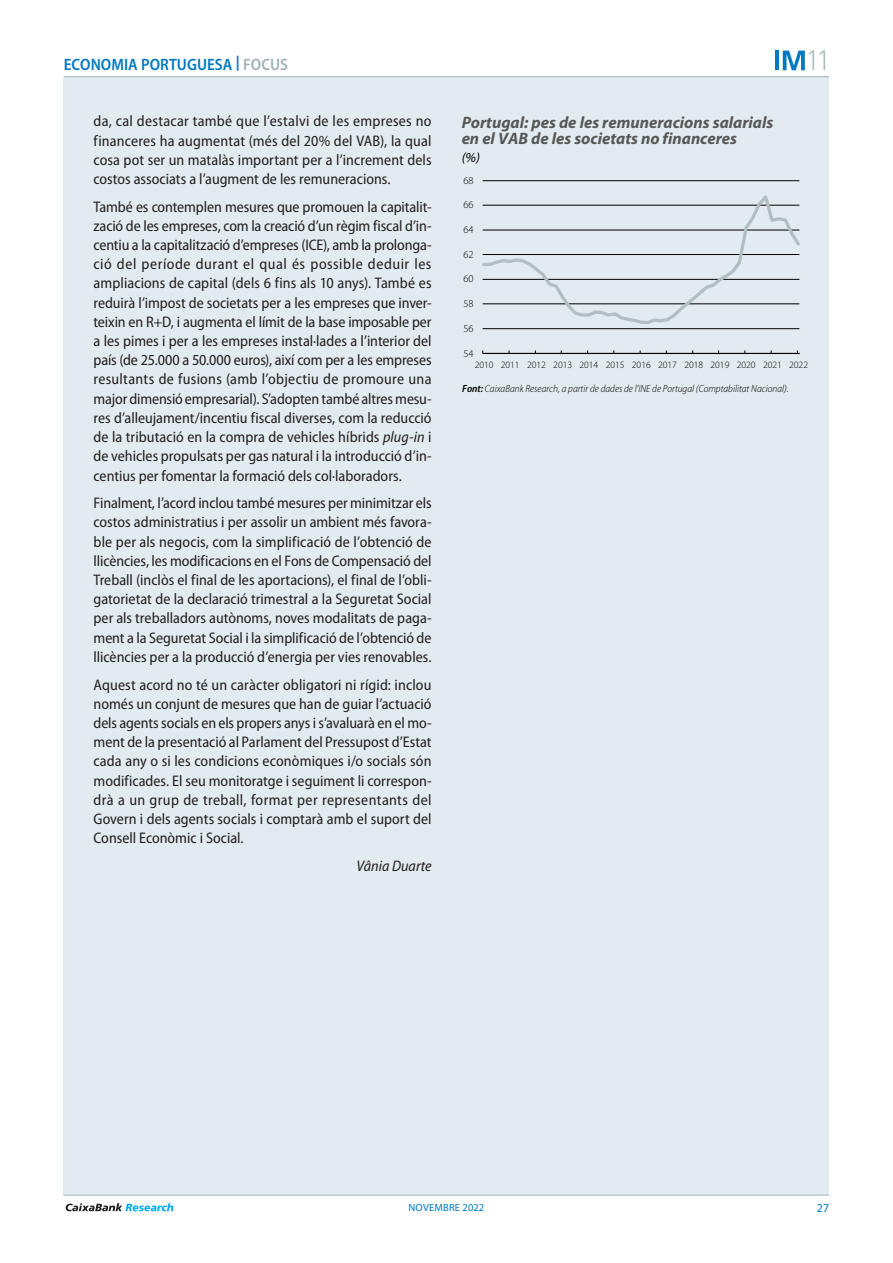
<style>
.page{position:relative;width:893px;height:1263px;background:#fff}
.page>*{position:absolute;margin:0;border:0;box-sizing:border-box;transform-origin:0 0}
.t1{font:300 27.6px "DIN Pro";color:#a1b3b9}
.t2{font:italic 700 16.5px/16.5px "Myriad Pro";color:#575756}
.t3{font:600 semi-condensed 16.5px "Myriad Pro";color:#0079c2}
.Texto_Focus{font:semi-condensed 15.3px/19.2px "Myriad Pro";color:#231f20;text-align:justify}
.Firma_Focus{font:italic semi-condensed 15.3px "Myriad Pro";color:#231f20}
.t4{font:italic 13.65px "Myriad Pro";color:#000}
.t5{font:12px "Myriad Pro";color:#0079c2}
.t6{font:italic 300 semi-condensed 10.5px "Myriad Pro";color:#000}
.t7{font:300 10.5px "Myriad Pro";letter-spacing:-.005em;color:#000}
.t8{font:10.5px "Myriad Pro";letter-spacing:.02em;color:#0079c2}
.t9{font:300 9.75px "Myriad Pro";letter-spacing:-.005em;color:#000}
.s1{color:#a1b3b9}
.s2{font-style:italic}
.s3{font-weight:600}
</style>
<div class="page">
<div style="left:64px;top:77px;width:765px;height:1118px;background:#e2ebf0"></div>
<hr style="left:64px;top:76px;width:765px;height:1px;background:#a1b3b9">
<hr style="left:63px;top:1195px;width:766px;height:1px;background:#a1b3b9">
<svg style="left:66px;top:1203px;width:107px;height:8px"></svg>
<svg style="left:783px;top:51px;width:22px;height:19px"></svg>
<hr style="left:775px;top:51px;width:4px;height:19px;background:#0079c2">
<hr style="left:483px;top:328px;width:316px;height:1px;background:#000">
<hr style="left:483px;top:180px;width:316px;height:1px;background:#000">
<hr style="left:483px;top:353px;width:317px;height:1px;background:#000">
<svg style="left:483px;top:195px;width:317px;height:129px"></svg>
<p class="t3" style="left:64px;top:55px;width:226px">ECONOMIA PORTUGUESA <sup>|</sup> <span class="s1">FOCUS</span></p>
<p class="Texto_Focus" style="left:94px;top:112px;width:340px">da, cal destacar també que l’estalvi de les empreses no financeres ha augmentat (més del 20% del VAB), la qual cosa pot ser un matalàs important per a l’increment dels costos associats a l’augment de les remuneracions.</p>
<p class="Texto_Focus" style="left:94px;top:197px;width:340px">També es contemplen mesures que promouen la capitalit&shy;zació de les empreses, com la creació d’un règim fiscal d’in&shy;centiu a la capitalització d’empreses (ICE), amb la prolonga&shy;ció del període durant el qual és possible deduir les ampliacions de capital (dels 6 fins als 10 anys). També es reduirà l’impost de societats per a les empreses que inver&shy;teixin en R+D, i augmenta el límit de la base imposable per a les pimes i per a les empreses instal·lades a l’interior del país (de 25.000 a 50.000 euros), així com per a les empreses resultants de fusions (amb l’objectiu de promoure una major dimensió empresarial). S’adopten també altres mesu&shy;res d’alleujament/incentiu fiscal diverses, com la reducció de la tributació en la compra de vehicles híbrids <span class="s2">plug-in</span> i de vehicles propulsats per gas natural i la introducció d’in&shy;centius per fomentar la formació dels col·laboradors.</p>
<p class="Texto_Focus" style="left:94px;top:494px;width:340px">Finalment, l’acord inclou també mesures per minimitzar els costos administratius i per assolir un ambient més favora&shy;ble per als negocis, com la simplificació de l’obtenció de llicències, les modificacions en el Fons de Compensació del Treball (inclòs el final de les aportacions), el final de l’obli&shy;gatorietat de la declaració trimestral a la Seguretat Social per als treballadors autònoms, noves modalitats de paga&shy;ment a la Seguretat Social i la simplificació de l’obtenció de llicències per a la producció d’energia per vies renovables.</p>
<p class="Texto_Focus" style="left:94px;top:675px;width:340px">Aquest acord no té un caràcter obligatori ni rígid: inclou només un conjunt de mesures que han de guiar l’actuació dels agents socials en els propers anys i s’avaluarà en el mo&shy;ment de la presentació al Parlament del Pressupost d’Estat cada any o si les condicions econòmiques i/o socials són modificades. El seu monitoratge i seguiment li correspon&shy;drà a un grup de treball, format per representants del Govern i dels agents socials i comptarà amb el suport del Consell Econòmic i Social.</p>
<p class="Firma_Focus" style="left:357px;top:857px;width:77px">Vânia Duarte</p>
<p class="t2" style="left:462px;top:114px;width:313px">Portugal: pes de les remuneracions salarials en el VAB de les societats no financeres</p>
<p class="t4" style="left:462px;top:150px;width:20px">(%)</p>
<p class="t7" style="left:463px;top:174px;width:12px">68</p>
<p class="t7" style="left:463px;top:199px;width:12px">66</p>
<p class="t7" style="left:463px;top:223px;width:12px">64</p>
<p class="t7" style="left:463px;top:248px;width:12px">62</p>
<p class="t7" style="left:463px;top:273px;width:12px">60</p>
<p class="t7" style="left:463px;top:297px;width:12px">58</p>
<p class="t7" style="left:463px;top:322px;width:12px">56</p>
<p class="t7" style="left:463px;top:347px;width:12px">54</p>
<h1 class="t1" style="left:806px;top:39px;width:26px">11</h1>
<p class="t9" style="left:475px;top:359px;width:335px">2010 2011 2012 2013 2014 2015 2016 2017 2018 2019 2020 2021 2022</p>
<p class="t6" style="left:462px;top:382px;width:328px"><span class="s3">Font:</span> CaixaBank Research, a partir de dades de l’INE de Portugal (Comptabilitat Nacional).</p>
<p class="t8" style="left:408px;top:1201px;width:77px">NOVEMBRE 2022</p>
<p class="t5" style="left:817px;top:1201px;width:14px">27</p>
</div>
